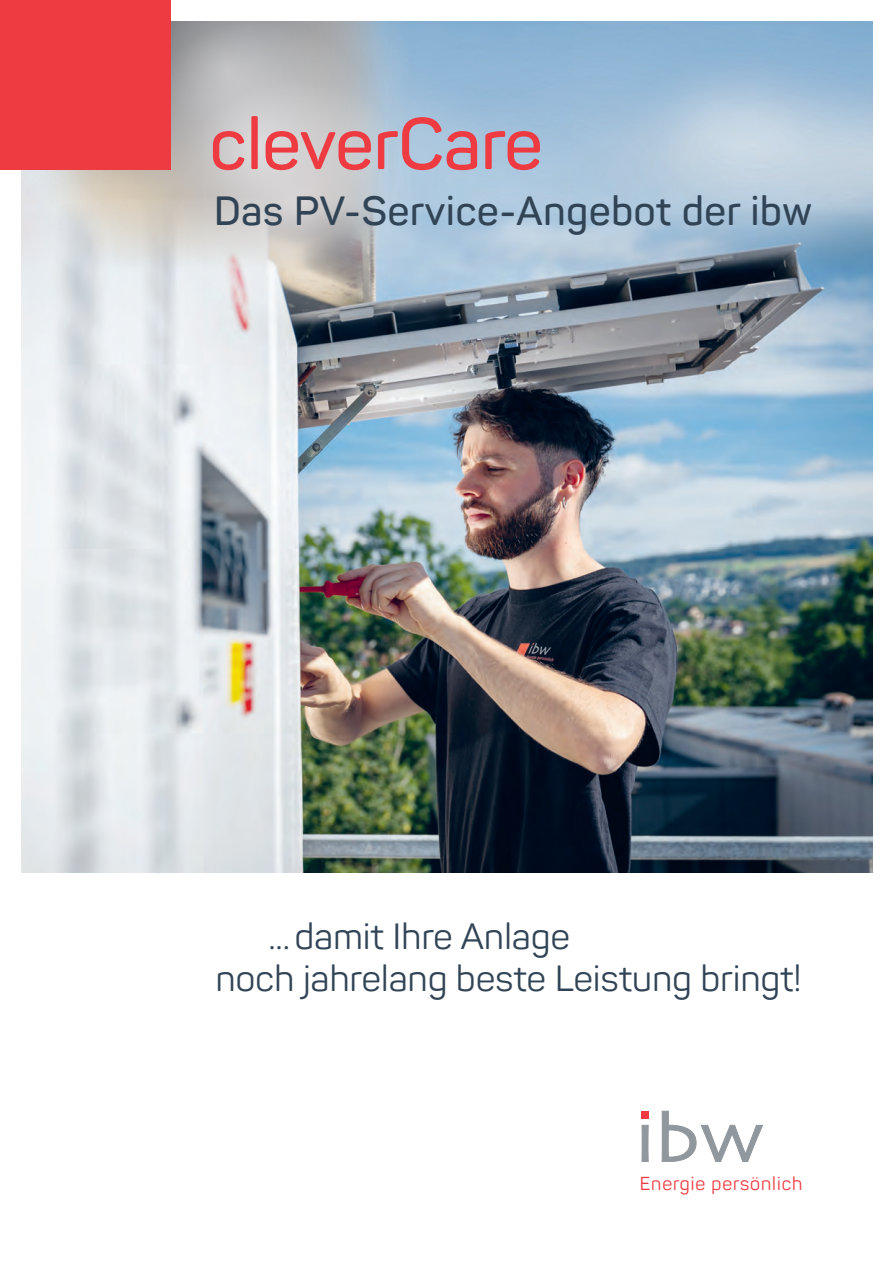
<style>
.page{position:relative;width:893px;height:1263px;background:#fff}
.page>*{position:absolute;margin:0;border:0;box-sizing:border-box;transform-origin:0 0}
.t1{font:600 71.55px "Panton";color:#ee3a41}
.t2{font:600 40.35px "Panton";letter-spacing:.02em;color:#314456}
.t3{font:36px/41.7px "Panton";letter-spacing:.01em;color:#314456}
.t4{font:18.45px "Panton";letter-spacing:.05em;color:#ee3a41}
</style>
<div class="page">
<img style="left:21px;top:21px;width:851px;height:851px">
<svg style="left:642px;top:1125px;width:7px;height:37px"></svg>
<svg style="left:662px;top:1111px;width:101px;height:51px"></svg>
<div style="left:642px;top:1111px;width:7px;height:7px;background:#ee3a41"></div>
<svg style="left:40px;top:0;width:372px;height:256px;background:#c4c6c8"></svg>
<svg style="left:170px;top:79px;width:255px;height:255px;background:#c4c6c9"></svg>
<div style="left:0;top:0;width:170px;height:170px;background:#ee3a41"></div>
<h1 class="t1" style="left:210px;top:100px;width:334px">cleverCare</h1>
<p class="t2" style="left:214px;top:186px;width:599px">Das PV-Service-Angebot der ibw</p>
<p class="t3" style="left:216px;top:915px;width:587px;text-indent:53px">... damit Ihre Anlage<br>noch jahrelang beste Leistung bringt!</p>
<p class="t4" style="left:640px;top:1172px;width:164px">Energie persönlich</p>
</div>
